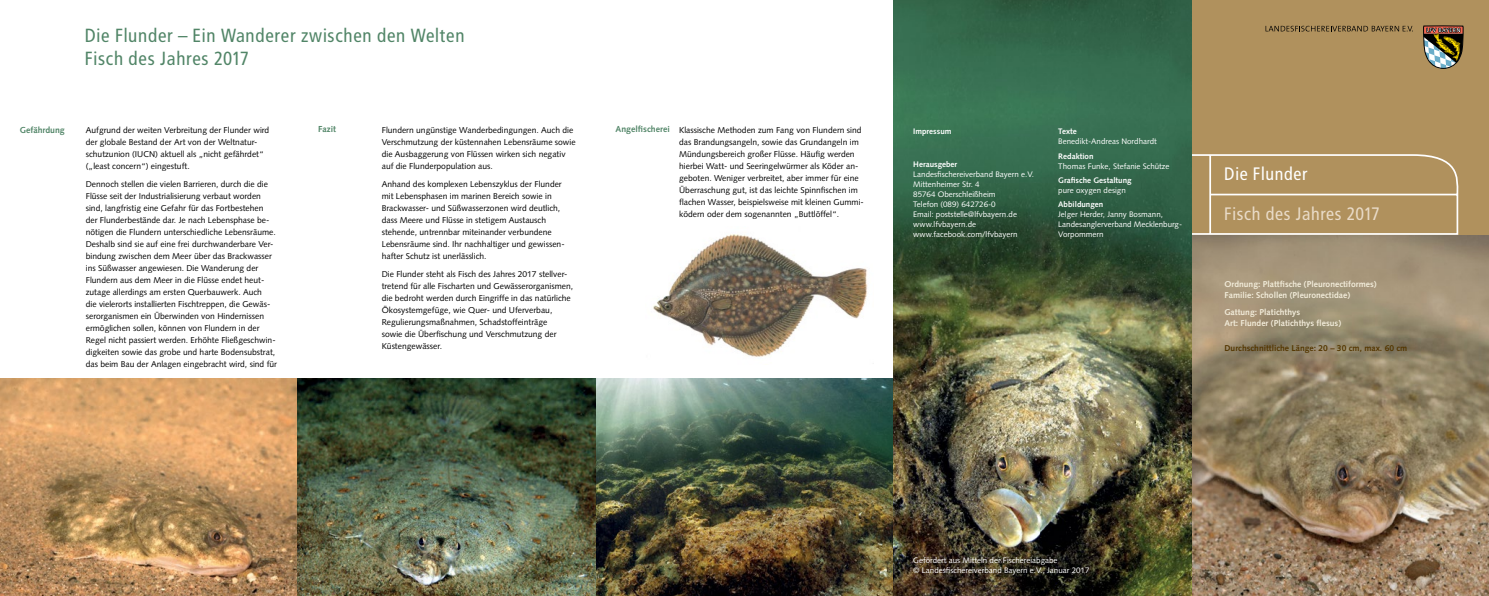
<style>
.page{position:relative;width:1489px;height:596px;background:#fff}
.page>*{position:absolute;margin:0;border:0;box-sizing:border-box;transform-origin:0 0}
.t1{font:19px/22.8px "Transit";color:#518567}
.t2{font:18px "Transit";color:#e9dbc8}
.t3{font:18px "Transit";color:#fff}
.t4{font:700 8.7px "Syntax";color:#518567}
.t5{font:8.5px/12px "Syntax";color:#000}
.t6{font:700 8.5px/11px "Syntax";color:#f2ecda}
.t7{font:700 8.5px "Syntax";color:#543600}
.t8{font:8px/10px "Syntax";color:#fff}
.t9{font:700 8px "Syntax";color:#fff}
</style>
<div class="page">
<img style="left:1191px;top:235px;width:297px;height:360px">
<img style="left:0;top:378px;width:893px;height:217px">
<div style="left:1191px;top:0;width:297px;height:235px;background:#b0915d"></div>
<svg style="left:1423px;top:26px;width:40px;height:43px;background:#796f54"></svg>
<svg style="left:1265px;top:26px;width:147px;height:6px"></svg>
<svg style="left:1191px;top:154px;width:267px;height:81px"></svg>
<img style="left:893px;top:0;width:298px;height:595px">
<img style="left:653px;top:234px;width:215px;height:123px">
<h1 class="t1" style="left:85px;top:24px;width:382px">Die Flunder – Ein Wanderer zwischen den Welten<br>Fisch des Jahres 2017</h1>
<p class="t4" style="left:318px;top:124px;width:19px">Fazit</p>
<p class="t4" style="left:615px;top:124px;width:56px">Angelfischerei</p>
<p class="t4" style="left:20px;top:125px;width:46px">Gefährdung</p>
<p class="t5" style="left:382px;top:124px;width:195px">Flundern ungünstige Wanderbedingungen. Auch die Verschmutzung der küstennahen Lebensräume sowie die Ausbaggerung von Flüssen wirken sich negativ auf die Flunderpopulation aus.</p>
<p class="t5" style="left:382px;top:178px;width:184px">Anhand des komplexen Lebenszyklus der Flunder mit Lebensphasen im marinen Bereich sowie in Brackwasser- und Süßwasserzonen wird deutlich, dass Meere und Flüsse in stetigem Austausch stehende, untrennbar miteinander verbundene Lebensräume sind. Ihr nachhaltiger und gewissen&shy;hafter Schutz ist unerlässlich.</p>
<p class="t5" style="left:382px;top:268px;width:193px">Die Flunder steht als Fisch des Jahres 2017 stellver&shy;tretend für alle Fischarten und Gewässerorganismen, die bedroht werden durch Eingriffe in das natürliche Ökosystemgefüge, wie Quer- und Uferverbau, Regulierungsmaßnahmen, Schadstoffeinträge<br>sowie die Überfischung und Verschmutzung der Küstengewässer.</p>
<p class="t5" style="left:86px;top:124px;width:185px">Aufgrund der weiten Verbreitung der Flunder wird der globale Bestand der Art von der Weltnatur&shy;schutzunion (IUCN) aktuell als „nicht gefährdet“ („least concern“) eingestuft.</p>
<p class="t5" style="left:86px;top:178px;width:193px">Dennoch stellen die vielen Barrieren, durch die die Flüsse seit der Industrialisierung verbaut worden sind, langfristig eine Gefahr für das Fortbestehen der Flunderbestände dar. Je nach Lebensphase be&shy;nötigen die Flundern unterschiedliche Lebensräume.<br>Deshalb sind sie auf eine frei durchwanderbare Ver&shy;bindung zwischen dem Meer über das Brackwasser ins Süßwasser angewiesen. Die Wanderung der Flundern aus dem Meer in die Flüsse endet heut&shy;zutage allerdings am ersten Querbauwerk. Auch<br>die vielerorts installierten Fischtreppen, die Gewäs&shy;serorganismen ein Überwinden von Hindernissen ermöglichen sollen, können von Flundern in der Regel nicht passiert werden. Erhöhte Fließgeschwin&shy;digkeiten sowie das grobe und harte Bodensubstrat, das beim Bau der Anlagen eingebracht wird, sind für</p>
<p class="t5" style="left:679px;top:124px;width:186px">Klassische Methoden zum Fang von Flundern sind das Brandungsangeln, sowie das Grundangeln im Mündungsbereich großer Flüsse. Häufig werden hierbei Watt- und Seeringelwürmer als Köder an&shy;geboten. Weniger verbreitet, aber immer für eine Überraschung gut, ist das leichte Spinnfischen im flachen Wasser, beispielsweise mit kleinen Gummi&shy;ködern oder dem sogenannten „Buttlöffel“.</p>
<p class="t9" style="left:913px;top:127px;width:40px">Impressum</p>
<p class="t9" style="left:913px;top:160px;width:45px">Herausgeber</p>
<p class="t8" style="left:913px;top:169px;width:122px">Landesfischereiverband Bayern e.V.<br>Mittenheimer Str. 4<br>85764 Oberschleißheim<br>Telefon (089) 642726-0<br>Email: poststelle@lfvbayern.de www.lfvbayern.de www.facebook.com/lfvbayern</p>
<p class="t9" style="left:1058px;top:127px;width:20px">Texte</p>
<p class="t8" style="left:1058px;top:137px;width:100px">Benedikt-Andreas Nordhardt</p>
<p class="t9" style="left:1058px;top:151px;width:37px">Redaktion</p>
<p class="t8" style="left:1058px;top:161px;width:113px">Thomas Funke, Stefanie Schütze</p>
<p class="t9" style="left:1058px;top:175px;width:75px">Grafische Gestaltung</p>
<p class="t8" style="left:1058px;top:185px;width:69px">pure oxygen design</p>
<p class="t9" style="left:1058px;top:200px;width:46px">Abbildungen</p>
<p class="t8" style="left:1058px;top:209px;width:125px">Jelger Herder, Janny Bosmann,<br>Landesanglerverband Mecklenburg-<br>Vorpommern</p>
<h2 class="t3" style="left:1224px;top:163px;width:86px">Die Flunder</h2>
<h2 class="t2" style="left:1224px;top:203px;width:158px">Fisch des Jahres 2017</h2>
<p class="t6" style="left:1224px;top:278px;width:154px">Ordnung: Plattfische (Pleuronectiformes)<br>Familie: Schollen (Pleuronectidae)</p>
<p class="t6" style="left:1224px;top:306px;width:118px">Gattung: Platichthys<br>Art: Flunder (Platichthys flesus)</p>
<p class="t7" style="left:1224px;top:343px;width:184px">Durchschnittliche Länge: 20 – 30 cm, max. 60 cm</p>
<p class="t8" style="left:913px;top:554px;width:178px">Gefördert aus Mitteln der Fischereiabgabe<br>© Landesfischereiverband Bayern e.V., Januar 2017</p>
</div>
